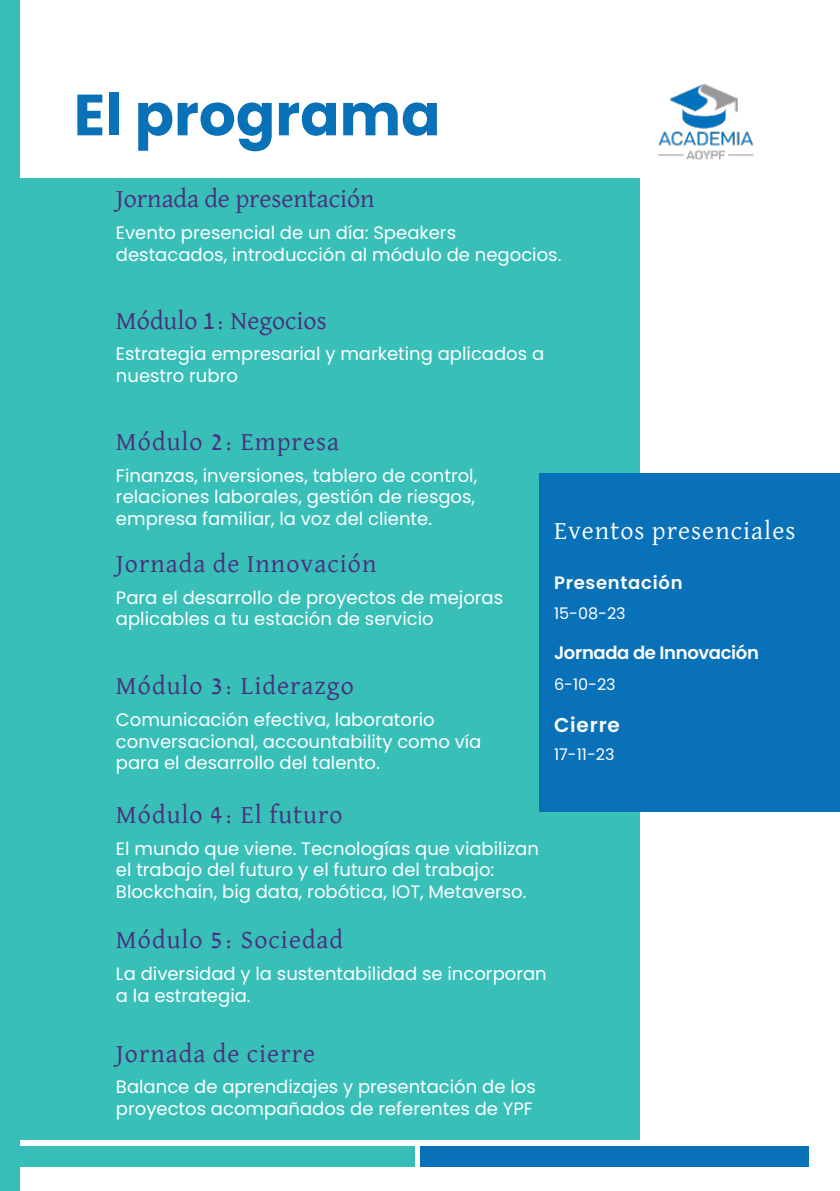
<style>
.page{position:relative;width:840px;height:1191px;background:#fff}
.page>*{position:absolute;margin:0;border:0;box-sizing:border-box;transform-origin:0 0}
.t1{font:700 58px "Poppins";color:#0971b8}
.t2{font:26px "David Libre";letter-spacing:.04em;color:#4b2d7f}
.t3{font:26px "David Libre";color:#4b2d7f}
.t4{font:26px "David Libre";letter-spacing:.04em;color:#fff}
.t5{font:600 20px "Poppins";letter-spacing:.04em;color:#fff}
.t6{font:18px/21.6px "Poppins";color:#fff}
.t7{font:600 18px "Poppins";letter-spacing:-.02em;color:#fff}
.t8{font:600 18px "Poppins";letter-spacing:.04em;color:#fff}
.t9{font:16px "Poppins";color:#fff}
</style>
<div class="page">
<div style="left:0;top:1146px;width:414px;height:20px;background:#35bfb8"></div>
<div style="left:420px;top:1146px;width:387px;height:20px;background:#0971b8"></div>
<div style="left:0;top:178px;width:639px;height:962px;background:#38bfb8"></div>
<div style="left:539px;top:473px;width:300px;height:339px;background:#0971b8"></div>
<img style="left:658px;top:84px;width:96px;height:76px">
<div style="left:0;top:0;width:20px;height:1191px;background:#35bfb8"></div>
<h1 class="t1" style="left:74px;top:81px;width:368px">El programa</h1>
<h2 class="t3" style="left:116px;top:180px;width:260px">Jornada de presentación</h2>
<p class="t6" style="left:116px;top:222px;width:446px">Evento presencial de un día: Speakers destacados, introducción al módulo de negocios.</p>
<h2 class="t3" style="left:116px;top:301px;width:212px">Módulo 1: Negocios</h2>
<p class="t6" style="left:116px;top:343px;width:429px">Estrategia empresarial y marketing aplicados a nuestro rubro</p>
<h2 class="t2" style="left:116px;top:422px;width:224px">Módulo 2: Empresa</h2>
<p class="t6" style="left:116px;top:464px;width:362px">Finanzas, inversiones, tablero de control, relaciones laborales, gestión de riesgos, empresa familiar, la voz del cliente.</p>
<h2 class="t2" style="left:116px;top:544px;width:262px">Jornada de Innovación</h2>
<p class="t6" style="left:116px;top:586px;width:388px">Para el desarrollo de proyectos de mejoras aplicables a tu estación de servicio</p>
<h2 class="t2" style="left:116px;top:666px;width:239px">Módulo 3: Liderazgo</h2>
<p class="t6" style="left:116px;top:709px;width:367px">Comunicación efectiva, laboratorio conversacional, accountability como vía para el desarrollo del talento.</p>
<h2 class="t4" style="left:553px;top:511px;width:243px">Eventos presenciales</h2>
<p class="t8" style="left:553px;top:572px;width:130px">Presentación</p>
<p class="t9" style="left:553px;top:604px;width:73px">15-08-23</p>
<p class="t7" style="left:553px;top:643px;width:206px">Jornada de Innovación</p>
<p class="t9" style="left:553px;top:674px;width:63px">6-10-23</p>
<p class="t5" style="left:553px;top:713px;width:67px">Cierre</p>
<p class="t9" style="left:553px;top:745px;width:62px">17-11-23</p>
<h2 class="t2" style="left:116px;top:795px;width:228px">Módulo 4: El futuro</h2>
<p class="t6" style="left:116px;top:837px;width:424px">El mundo que viene. Tecnologías que viabilizan el trabajo del futuro y el futuro del trabajo:<br>Blockchain, big data, robótica, IOT, Metaverso.</p>
<h2 class="t2" style="left:116px;top:920px;width:228px">Módulo 5: Sociedad</h2>
<p class="t6" style="left:116px;top:963px;width:432px">La diversidad y la sustentabilidad se incorporan a la estrategia.</p>
<h2 class="t2" style="left:116px;top:1034px;width:200px">Jornada de cierre</h2>
<p class="t6" style="left:116px;top:1076px;width:421px">Balance de aprendizajes y presentación de los proyectos acompañados de referentes de YPF</p>
</div>
